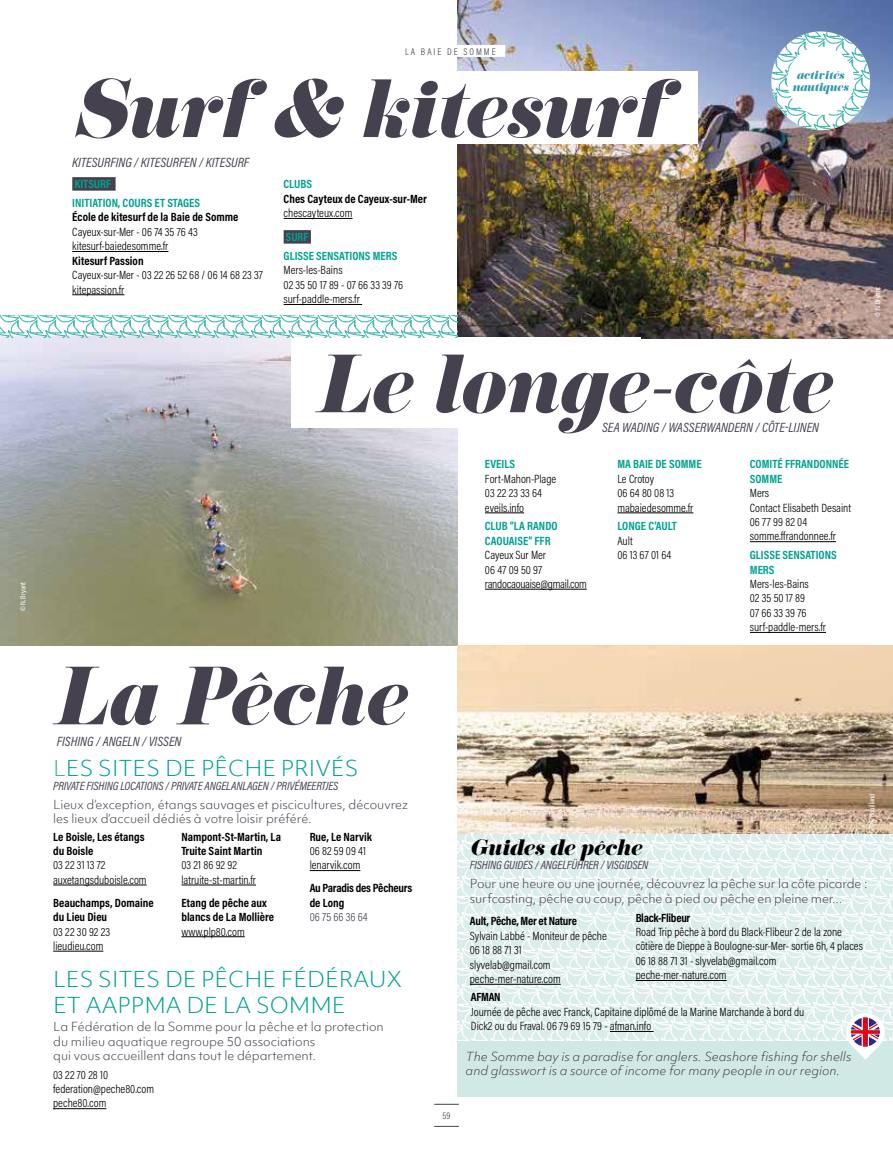
<style>
.page{position:relative;width:893px;height:1149px;background:#fff}
.page>*{position:absolute;margin:0;border:0;box-sizing:border-box;transform-origin:0 0}
.t1{font:italic 72px "Eloquent JF Pro";color:#46414f}
.t2{font:300 21px/25.2px "Objektiv Mk 1";color:#00a292}
.t3{font:italic 19.5px "Eloquent JF Pro";color:#000}
.t4{font:italic 13.5px "Acumin Pro Cond";color:#46414f}
.t5{font:300 12px/14.4px "Acumin Pro Cond";color:#000}
.t6{font:300 12px/14.4px "Objektiv Mk 1";color:#46414f}
.t7{font:700 12px/14.4px "Acumin Pro Cond";color:#000}
.t8{font:700 12px/14.4px "Acumin Pro Cond";color:#00a292}
.t9{font:italic 300 12px/14.4px "Objektiv Mk 1";color:#46414f}
.t10{font:italic 12px "Acumin Pro Cond";letter-spacing:-.01em;color:#46414f}
.t11{font:700 12px/14.4px "Acumin Pro Cond";letter-spacing:-.02em;color:#000}
.t12{font:300 12px/14.4px "Acumin Pro Cond";letter-spacing:-.02em;color:#000}
.t13{font:300 12px "Acumin Pro Cond";letter-spacing:.005em;color:#46414f}
.t14{font:italic 10.5px/12.6px "Eloquent JF Pro";color:#3297ac;text-align:center}
.t15{font:300 9.75px "Acumin Pro Cond";letter-spacing:.2em;color:#46414f}
.t16{font:7.5px "Acumin Pro Cond";color:#fff}
.s1{color:#45b385}
</style>
<div class="page">
<img style="left:457px;top:0;width:436px;height:338px">
<div style="left:72px;top:177px;width:44px;height:14px;background:#46414f"></div>
<hr style="left:72px;top:251px;width:96px;height:1px;background:#000">
<hr style="left:72px;top:294px;width:52px;height:1px;background:#000">
<div style="left:284px;top:230px;width:27px;height:13px;background:#46414f"></div>
<hr style="left:284px;top:304px;width:78px;height:1px;background:#000">
<div style="left:191px;top:71px;width:506px;height:72px;background:#fff"></div>
<img style="left:0;top:336px;width:458px;height:309px">
<hr style="left:485px;top:512px;width:39px;height:1px;background:#000">
<hr style="left:485px;top:588px;width:102px;height:1px;background:#000">
<hr style="left:617px;top:512px;width:76px;height:1px;background:#000">
<hr style="left:750px;top:541px;width:86px;height:1px;background:#000">
<hr style="left:750px;top:632px;width:76px;height:1px;background:#000">
<div style="left:291px;top:337px;width:350px;height:90px;background:#fff"></div>
<svg style="left:0;top:315px;width:457px;height:22px"></svg>
<img style="left:458px;top:645px;width:435px;height:188px">
<hr style="left:53px;top:1107px;width:53px;height:1px;background:#000">
<hr style="left:53px;top:884px;width:94px;height:1px;background:#000">
<hr style="left:53px;top:950px;width:50px;height:1px;background:#000">
<hr style="left:181px;top:884px;width:75px;height:1px;background:#000">
<hr style="left:181px;top:936px;width:64px;height:1px;background:#000">
<hr style="left:310px;top:870px;width:50px;height:1px;background:#000">
<svg style="left:457px;top:833px;width:436px;height:208px;fill:#dbedea"></svg>
<hr style="left:470px;top:983px;width:91px;height:1px;background:#000">
<div style="left:457px;top:1041px;width:436px;height:55px;background:#d1e9e5"></div>
<svg style="left:844px;top:1010px;width:43px;height:49px"></svg>
<svg style="left:771px;top:31px;width:99px;height:99px"></svg>
<div style="left:787px;top:47px;width:67px;height:68px;background:#fff;border-radius:50%"></div>
<hr style="left:636px;top:979px;width:91px;height:1px;background:#000">
<hr style="left:610px;top:1030px;width:44px;height:1px;background:#000">
<hr style="left:284px;top:218px;width:69px;height:1px;background:#000">
<svg style="left:434px;top:1103px;width:25px;height:1px"></svg>
<svg style="left:434px;top:1125px;width:25px;height:1px"></svg>
<div style="left:397px;top:45px;width:108px;height:12px;background:#fff"></div>
<p class="t16" style="left:18px;top:611px;width:31px;rotate:-90deg">© N. Bryant</p>
<p class="t15" style="left:405px;top:45px;width:92px">LA BAIE DE SOMME</p>
<h1 class="t1" style="left:72px;top:70px;width:593px">Surf &amp; kitesurf</h1>
<p class="t4" style="left:72px;top:154px;width:178px">KITESURFING / KITESURFEN / KITESURF</p>
<p class="t8" style="left:72px;top:174px;width:129px;line-height:18.6px">KITSURF<br>INITIATION, COURS ET STAGES</p>
<p class="t7" style="left:72px;top:210px;width:168px">École de kitesurf de la Baie de Somme</p>
<p class="t5" style="left:72px;top:224px;width:127px">Cayeux-sur-Mer - 06 74 35 76 43 kitesurf-baiedesomme.fr</p>
<p class="t7" style="left:72px;top:253px;width:73px">Kitesurf Passion</p>
<p class="t5" style="left:72px;top:267px;width:192px">Cayeux-sur-Mer - 03 22 26 52 68 / 06 14 68 23 37 kitepassion.fr</p>
<p class="t8" style="left:284px;top:177px;width:30px">CLUBS</p>
<p class="t7" style="left:284px;top:191px;width:145px">Ches Cayteux de Cayeux-sur-Mer</p>
<p class="t5" style="left:284px;top:206px;width:70px">chescayteux.com</p>
<p class="t8" style="left:284px;top:227px;width:115px;line-height:18.6px">SURF<br>GLISSE SENSATIONS MERS</p>
<p class="t5" style="left:284px;top:263px;width:121px">Mers-les-Bains<br>02 35 50 17 89 - 07 66 33 39 76 surf-paddle-mers.fr</p>
<p class="t14" style="left:792px;top:69px;width:58px">activités nautiques</p>
<h1 class="t1" style="left:314px;top:345px;width:517px">Le longe-côte</h1>
<p class="t4" style="left:602px;top:419px;width:219px">SEA WADING / WASSERWANDERN / CÔTE-LIJNEN</p>
<h1 class="t1" style="left:51px;top:657px;width:355px">La Pêche</h1>
<p class="t4" style="left:57px;top:732px;width:126px">FISHING / ANGELN / VISSEN</p>
<p class="t8" style="left:485px;top:456px;width:32px">EVEILS</p>
<p class="t5" style="left:485px;top:471px;width:73px">Fort-Mahon-Plage<br>03 22 23 33 64 eveils.info</p>
<p class="t8" style="left:485px;top:518px;width:74px">CLUB “LA RANDO<br>CAOUAISE” FFR</p>
<p class="t12" style="left:485px;top:547px;width:103px">Cayeux Sur Mer<br>06 47 09 50 97 randocaouaise@gmail.com</p>
<p class="t8" style="left:617px;top:456px;width:86px">MA BAIE DE SOMME</p>
<p class="t5" style="left:617px;top:471px;width:77px">Le Crotoy<br>06 64 80 08 13 mabaiedesomme.fr</p>
<p class="t8" style="left:617px;top:518px;width:61px">LONGE C’AULT</p>
<p class="t5" style="left:617px;top:533px;width:55px">Ault<br>06 13 67 01 64</p>
<p class="t8" style="left:750px;top:456px;width:101px">COMITÉ FFRANDONNÉE<br>SOMME</p>
<p class="t5" style="left:750px;top:485px;width:103px">Mers<br>Contact Elisabeth Desaint<br>06 77 99 82 04 somme.ffrandonnee.fr</p>
<p class="t8" style="left:750px;top:547px;width:88px">GLISSE SENSATIONS<br>MERS</p>
<p class="t5" style="left:750px;top:576px;width:78px">Mers-les-Bains<br>02 35 50 17 89<br>07 66 33 39 76 surf-paddle-mers.fr</p>
<p class="t16" style="left:873px;top:316px;width:31px;rotate:-90deg">© N. Bryant</p>
<h2 class="t2" style="left:53px;top:754px;width:307px"><span class="s1">L</span>ES SITES DE PÊCHE PRIVÉS</h2>
<p class="t10" style="left:53px;top:777px;width:287px">PRIVATE FISHING LOCATIONS / PRIVATE ANGELANLAGEN / PRIVÉMEERTJES</p>
<p class="t6" style="left:53px;top:796px;width:357px">Lieux d’exception, étangs sauvages et piscicultures, découvrez les lieux d’accueil dédiés à votre loisir préféré.</p>
<p class="t7" style="left:53px;top:828px;width:93px">Le Boisle, Les étangs du Boisle</p>
<p class="t5" style="left:53px;top:857px;width:95px">03 22 31 13 72 auxetangsduboisle.com</p>
<p class="t7" style="left:53px;top:894px;width:102px">Beauchamps, Domaine du Lieu Dieu</p>
<p class="t5" style="left:53px;top:923px;width:59px">03 22 30 92 23 lieudieu.com</p>
<p class="t7" style="left:181px;top:828px;width:101px">Nampont-St-Martin, La<br>Truite Saint Martin</p>
<p class="t5" style="left:181px;top:857px;width:76px">03 21 86 92 92 latruite-st-martin.fr</p>
<p class="t7" style="left:181px;top:894px;width:94px">Etang de pêche aux blancs de La Mollière</p>
<p class="t5" style="left:181px;top:923px;width:65px">www.plp80.com</p>
<p class="t7" style="left:310px;top:828px;width:64px">Rue, Le Narvik</p>
<p class="t5" style="left:310px;top:843px;width:58px">06 82 59 09 41 lenarvik.com</p>
<p class="t11" style="left:310px;top:880px;width:104px">Au Paradis des Pêcheurs de Long</p>
<p class="t13" style="left:310px;top:909px;width:59px">06 75 66 36 64</p>
<h2 class="t2" style="left:53px;top:966px;width:350px">LES SITES DE PÊCHE FÉDÉRAUX<br>ET AAPPMA DE LA SOMME</h2>
<p class="t6" style="left:53px;top:1019px;width:332px">La Fédération de la Somme pour la pêche et la protection du milieu aquatique regroupe 50 associations<br>qui vous accueillent dans tout le département.</p>
<p class="t5" style="left:53px;top:1066px;width:103px">03 22 70 28 10 federation@peche80.com peche80.com</p>
<p class="t15" style="left:443px;top:1108px;width:9px">59</p>
<p class="t16" style="left:867px;top:827px;width:36px;rotate:-90deg">©S. Bouilland</p>
<h3 class="t3" style="left:470px;top:836px;width:173px">Guides de pêche</h3>
<p class="t10" style="left:470px;top:857px;width:180px">FISHING GUIDES / ANGELFÜHRER / VISGIDSEN</p>
<p class="t6" style="left:470px;top:876px;width:399px">Pour une heure ou une journée, découvrez la pêche sur la côte picarde : surfcasting, pêche au coup, pêche à pied ou pêche en pleine mer...</p>
<p class="t11" style="left:470px;top:913px;width:109px">Ault, Pêche, Mer et Nature</p>
<p class="t5" style="left:470px;top:928px;width:138px">Sylvain Labbé - Moniteur de pêche<br>06 18 88 71 31<br>slyvelab@gmail.com peche-mer-nature.com</p>
<p class="t11" style="left:636px;top:909px;width:56px">Black-Flibeur</p>
<p class="t5" style="left:636px;top:924px;width:229px">Road Trip pêche à bord du Black-Flibeur 2 de la zone côtière de Dieppe à Boulogne-sur-Mer- sortie 6h, 4 places 06 18 88 71 31 - slyvelab@gmail.com peche-mer-nature.com</p>
<p class="t7" style="left:471px;top:989px;width:31px">AFMAN</p>
<p class="t5" style="left:471px;top:1003px;width:335px">Journée de pêche avec Franck, Capitaine diplômé de la Marine Marchande à bord du<br>Dick2 ou du Fraval. 06 79 69 15 79 - afman.info</p>
<p class="t9" style="left:466px;top:1048px;width:387px">The Somme bay is a paradise for anglers. Seashore fishing for shells and glasswort is a source of income for many people in our region.</p>
</div>
